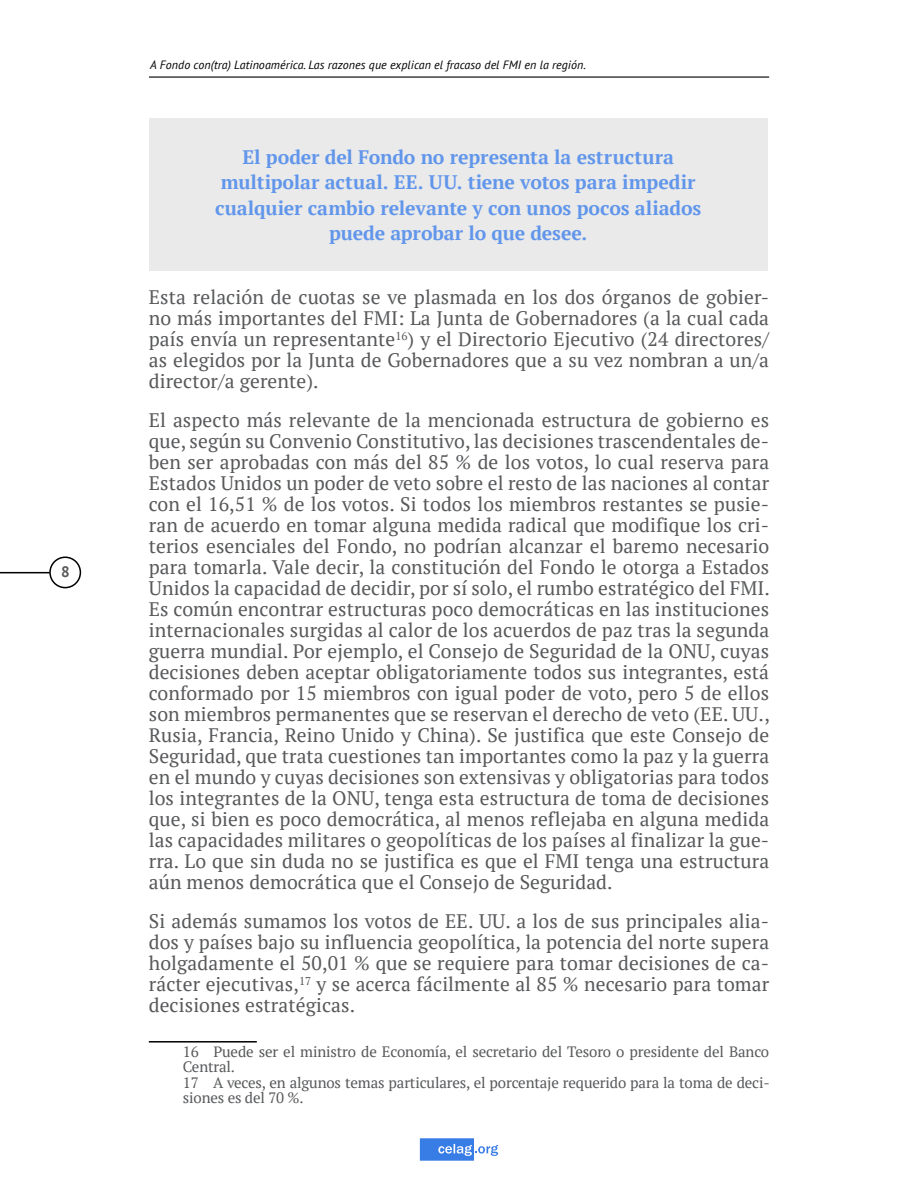
<style>
.page{position:relative;width:918px;height:1188px;background:#fff}
.page>*{position:absolute;margin:0;border:0;box-sizing:border-box;transform-origin:0 0}
.t1{font:19.5px/21px "PT Serif";letter-spacing:.005em;color:#58595b;text-align:justify}
.t2{font:700 19.5px/25.5px "PT Serif";letter-spacing:-.005em;color:#6196ea;text-align:center}
.t3{font:700 15.15px "PT Sans";color:#58595b}
.t4{font:15px/15.1px "PT Serif";letter-spacing:-.01em;color:#58595b}
.t5{font:italic 12px "PT Sans";letter-spacing:.005em;color:#000}
</style>
<div class="page">
<hr style="left:149px;top:76px;width:620px;height:2px;background:#000">
<hr style="left:0;top:572px;width:50px;height:1px;background:#000">
<div style="left:49px;top:557px;width:32px;height:31px;border:2px solid #000;border-radius:50%"></div>
<svg style="left:420px;top:1138px;width:78px;height:23px"></svg>
<div style="left:149px;top:118px;width:619px;height:152px;background:#eaeaea"></div>
<hr style="left:149px;top:1041px;width:108px;height:2px;background:#000">
<p class="t3" style="left:61px;top:562px;width:10px">8</p>
<p class="t5" style="left:150px;top:57px;width:437px">A Fondo con(tra) Latinoamérica. Las razones que explican el fracaso del FMI en la región.</p>
<p class="t2" style="left:215px;top:144px;width:488px">El poder del Fondo no representa la estructura multipolar actual. EE. UU. tiene votos para impedir cualquier cambio relevante y con unos pocos aliados puede aprobar lo que desee.</p>
<p class="t1" style="left:149px;top:286px;width:622px">Esta relación de cuotas se ve plasmada en los dos órganos de gobier&shy;no más importantes del FMI: La Junta de Gobernadores (a la cual cada país envía un representante<sup>16</sup>) y el Directorio Ejecutivo (24 directores/ as elegidos por la Junta de Gobernadores que a su vez nombran a un/a director/a gerente).</p>
<p class="t1" style="left:149px;top:409px;width:623px">El aspecto más relevante de la mencionada estructura de gobierno es que, según su Convenio Constitutivo, las decisiones trascendentales de&shy;ben ser aprobadas con más del 85 % de los votos, lo cual reserva para Estados Unidos un poder de veto sobre el resto de las naciones al contar con el 16,51 % de los votos. Si todos los miembros restantes se pusie&shy;ran de acuerdo en tomar alguna medida radical que modifique los cri&shy;terios esenciales del Fondo, no podrían alcanzar el baremo necesario para tomarla. Vale decir, la constitución del Fondo le otorga a Estados Unidos la capacidad de decidir, por sí solo, el rumbo estratégico del FMI.<br>Es común encontrar estructuras poco democráticas en las instituciones internacionales surgidas al calor de los acuerdos de paz tras la segunda guerra mundial. Por ejemplo, el Consejo de Seguridad de la ONU, cuyas decisiones deben aceptar obligatoriamente todos sus integrantes, está conformado por 15 miembros con igual poder de voto, pero 5 de ellos son miembros permanentes que se reservan el derecho de veto (EE. UU., Rusia, Francia, Reino Unido y China). Se justifica que este Consejo de Seguridad, que trata cuestiones tan importantes como la paz y la guerra en el mundo y cuyas decisiones son extensivas y obligatorias para todos los integrantes de la ONU, tenga esta estructura de toma de decisiones que, si bien es poco democrática, al menos reflejaba en alguna medida las capacidades militares o geopolíticas de los países al finalizar la gue&shy;rra. Lo que sin duda no se justifica es que el FMI tenga una estructura aún menos democrática que el Consejo de Seguridad.</p>
<p class="t1" style="left:149px;top:910px;width:622px">Si además sumamos los votos de EE. UU. a los de sus principales alia&shy;dos y países bajo su influencia geopolítica, la potencia del norte supera holgadamente el 50,01 % que se requiere para tomar decisiones de ca&shy;rácter ejecutivas,<sup>17</sup> y se acerca fácilmente al 85 % necesario para tomar decisiones estratégicas.</p>
<p class="t4" style="left:183px;top:1044px;width:589px">16 Puede ser el ministro de Economía, el secretario del Tesoro o presidente del Banco Central.<br>17 A veces, en algunos temas particulares, el porcentaje requerido para la toma de deci&shy;siones es del 70 %.</p>
</div>
